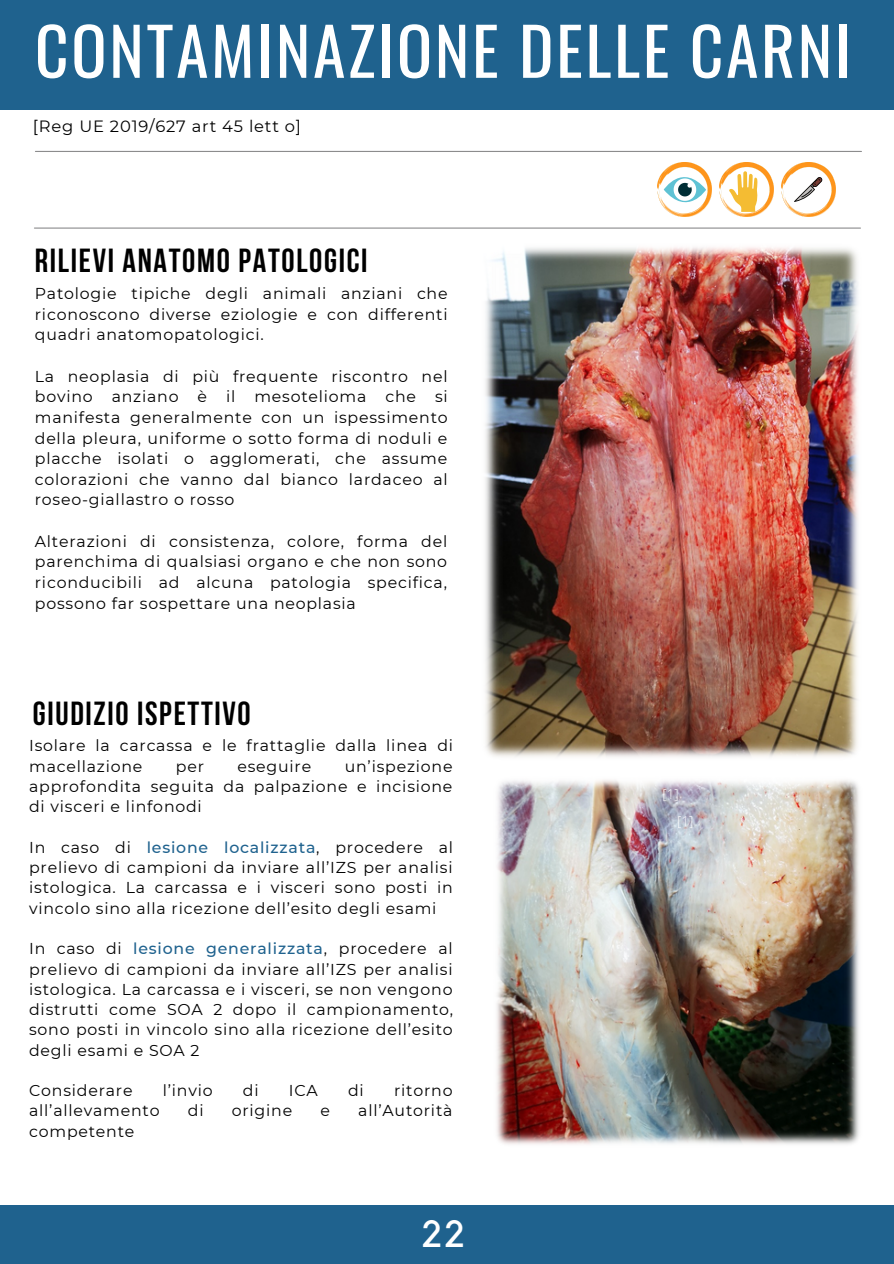
<style>
.page{position:relative;width:894px;height:1264px;background:#fff}
.page>*{position:absolute;margin:0;border:0;box-sizing:border-box;transform-origin:0 0}
.t1{font:65.55px "Oswald";letter-spacing:.04em;color:#fff}
.t2{font:37.65px "Kollektif";color:#fff}
.t3{font:700 33.3px "Bebas Neue";letter-spacing:.05em;color:#000}
.t4{font:16.35px "Montserrat";letter-spacing:.05em;color:#000}
.t5{font:15.75px/20.7px "Montserrat";letter-spacing:.05em;color:#000;text-align:justify}
.t6{font:300 13.5px "Open Sans";color:#fff}
.s1{font-weight:500;color:#1f628e}
</style>
<div class="page">
<div style="left:0;top:1205px;width:893px;height:58px;background:#1f628e"></div>
<img style="left:781px;top:163px;width:54px;height:53px">
<img style="left:719px;top:163px;width:54px;height:53px">
<img style="left:657px;top:172px;width:54px;height:35px">
<svg style="left:663px;top:162px;width:43px;height:55px"></svg>
<svg style="left:729px;top:171px;width:28px;height:41px"></svg>
<div style="left:0;top:0;width:893px;height:109px;background:#1f628e"></div>
<hr style="left:34px;top:227px;width:826px;height:2px;background:#8c8c8d">
<hr style="left:35px;top:151px;width:826px;height:1px;background:#8c8c8d">
<img style="left:485px;top:247px;width:373px;height:510px">
<img style="left:497px;top:780px;width:362px;height:364px">
<h1 class="t1" style="left:35px;top:0;width:817px">CONTAMINAZIONE DELLE CARNI</h1>
<p class="t4" style="left:33px;top:116px;width:270px">[Reg UE 2019/627 art 45 lett o]</p>
<h3 class="t3" style="left:35px;top:247px;width:334px">RILIEVI ANATOMO PATOLOGICI</h3>
<p class="t5" style="left:35px;top:283px;width:414px">Patologie tipiche degli animali anziani che riconoscono diverse eziologie e con differenti quadri anatomopatologici.</p>
<p class="t5" style="left:35px;top:365px;width:414px">La neoplasia di più frequente riscontro nel bovino anziano è il mesotelioma che si manifesta generalmente con un ispessimento della pleura, uniforme o sotto forma di noduli e placche isolati o agglomerati, che assume colorazioni che vanno dal bianco lardaceo al roseo-giallastro o rosso</p>
<p class="t5" style="left:35px;top:531px;width:414px">Alterazioni di consistenza, colore, forma del parenchima di qualsiasi organo e che non sono riconducibili ad alcuna patologia specifica, possono far sospettare una neoplasia</p>
<h3 class="t3" style="left:33px;top:700px;width:219px">GIUDIZIO ISPETTIVO</h3>
<p class="t5" style="left:29px;top:735px;width:425px;line-height:20.2px">Isolare la carcassa e le frattaglie dalla linea di macellazione</p>
<p class="t5" style="left:29px;top:756px;width:425px;line-height:20.2px;text-indent:315px">un’ispezione approfondita seguita da palpazione e incisione di visceri e linfonodi</p>
<p class="t5" style="left:29px;top:837px;width:425px;line-height:20.2px">In caso di <span class="s1">lesione localizzata</span>, procedere al prelievo di campioni da inviare all’IZS per analisi istologica. La carcassa e i visceri sono posti in vincolo sino alla ricezione dell’esito degli esami</p>
<p class="t5" style="left:29px;top:938px;width:425px;line-height:20.2px">In caso di <span class="s1">lesione generalizzata</span>, procedere al prelievo di campioni da inviare all’IZS per analisi istologica. La carcassa e i visceri, se non vengono distrutti come SOA 2 dopo il campionamento, sono posti in vincolo sino alla ricezione dell’esito degli esami e SOA 2</p>
<p class="t5" style="left:29px;top:1080px;width:105px">Considerare</p>
<p class="t5" style="left:163px;top:1080px;width:51px">l’invio</p>
<p class="t5" style="left:243px;top:1080px;width:17px">di</p>
<p class="t5" style="left:289px;top:1080px;width:30px">ICA</p>
<p class="t5" style="left:348px;top:1080px;width:17px">di</p>
<p class="t5" style="left:394px;top:1080px;width:60px">ritorno</p>
<p class="t5" style="left:29px;top:1100px;width:132px">all’allevamento</p>
<p class="t5" style="left:188px;top:1100px;width:17px">di</p>
<p class="t5" style="left:232px;top:1100px;width:62px">origine</p>
<p class="t5" style="left:320px;top:1100px;width:11px">e</p>
<p class="t5" style="left:358px;top:1100px;width:96px">all’Autorità</p>
<p class="t5" style="left:29px;top:1120px;width:107px">competente</p>
<p class="t5" style="left:176px;top:755px;width:30px">per</p>
<p class="t5" style="left:237px;top:755px;width:75px">eseguire</p>
<h2 class="t2" style="left:421px;top:1216px;width:45px">22</h2>
<p class="t6" style="left:662px;top:785px;width:18px">[1]</p>
<p class="t6" style="left:677px;top:811px;width:18px">[1]</p>
</div>
